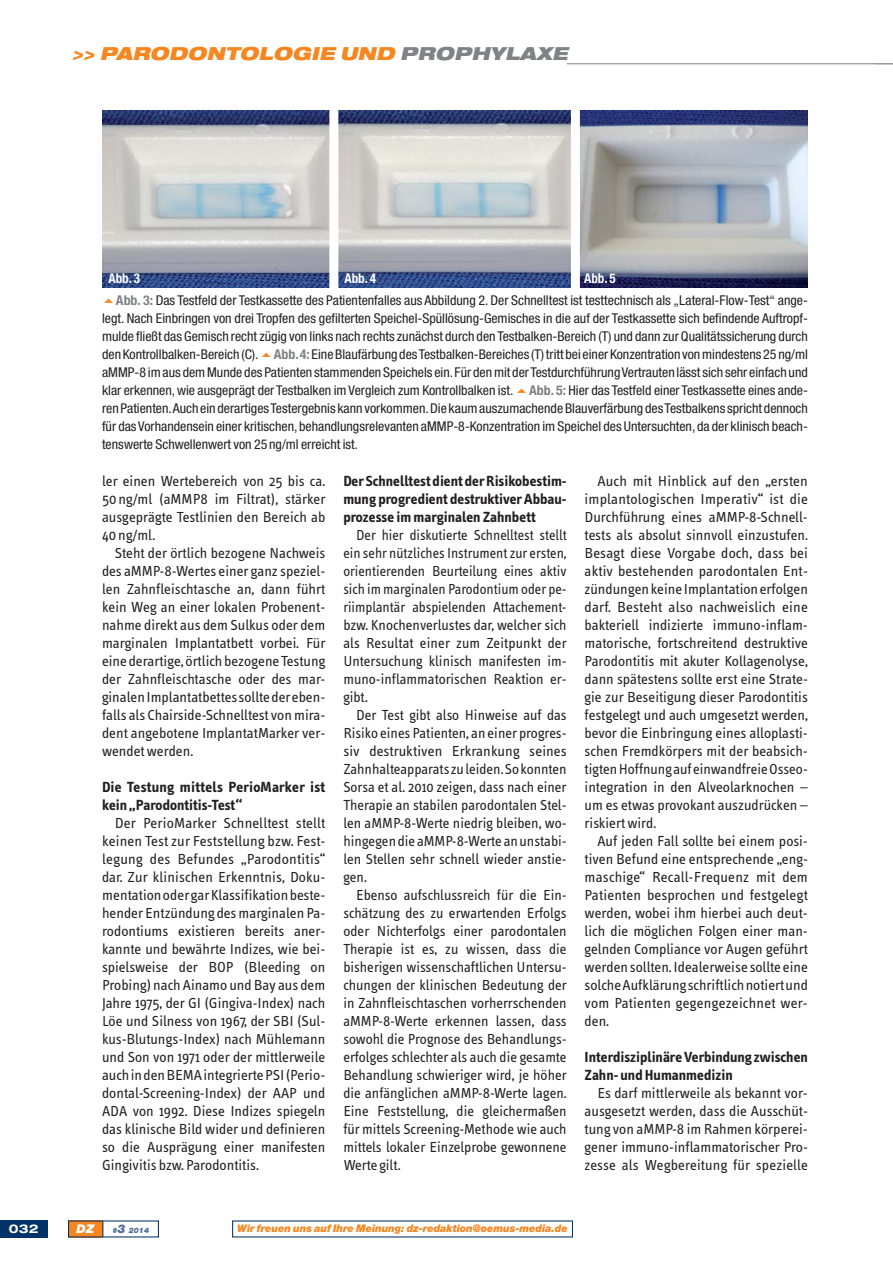
<style>
.page{position:relative;width:893px;height:1263px;background:#fff}
.page>*{position:absolute;margin:0;border:0;box-sizing:border-box;transform-origin:0 0}
.t1{font:italic 900 expanded 18px "Helvetica Neue";letter-spacing:.015em;color:#f6861f}
.t2{font:15px/18px "Info Text";color:#231f20;text-align:justify}
.t3{font:700 15px/18px "Info Text";color:#231f20}
.t4{font:condensed 13.5px/18px "Helvetica Neue";color:#231f20;text-align:justify}
.t5{font:700 condensed 13.5px "Helvetica Neue";color:#fff}
.t6{font:700 expanded 12px "Helvetica Neue";color:#fff}
.t7{font:italic 900 12px "Helvetica Neue";color:#fff}
.t8{font:italic 900 10.5px "Helvetica Neue";letter-spacing:-.01em;color:#f6861f}
.t9{font:italic 900 7.5px "Helvetica Neue";color:#516b98}
.s1{color:#808285}
.s2{font-weight:700;color:#808285}
.s3{font-size:12px}
</style>
<div class="page">
<div style="left:68px;top:1220px;width:35px;height:17px;background:#f6861f"></div>
<div style="left:0;top:1220px;width:48px;height:17px;background:#003369"></div>
<svg style="left:102px;top:1221px;width:1px;height:16px"></svg>
<hr style="left:567px;top:63px;width:326px;height:1px;background:#808285">
<img style="left:102px;top:111px;width:706px;height:177px">
<div style="left:329px;top:100px;width:9px;height:191px;background:#fff"></div>
<div style="left:571px;top:98px;width:9px;height:193px;background:#fff"></div>
<p class="t1" style="left:72px;top:45px;width:501px">&gt;&gt; PARODONTOLOGIE UND <span class="s1">PROPHYLAXE</span></p>
<p class="t5" style="left:108px;top:273px;width:33px">Abb. 3</p>
<p class="t5" style="left:344px;top:273px;width:33px">Abb. 4</p>
<p class="t5" style="left:584px;top:273px;width:33px">Abb. 5</p>
<p class="t4" style="left:102px;top:293px;width:707px;text-indent:14px"><span class="s2">Abb. 3:</span> Das Testfeld der Testkassette des Patientenfalles aus Abbildung 2. Der Schnelltest ist testtechnisch als „Lateral-Flow-Test“ ange&shy;legt. Nach Einbringen von drei Tropfen des gefilterten Speichel-Spüllösung-Gemisches in die auf der Testkassette sich befindende Auftropf&shy;mulde fließt das Gemisch recht zügig von links nach rechts zunächst durch den Testbalken-Bereich (T) und dann zur Qualitätssicherung durch den Kontrollbalken-Bereich (C). <span class="s2">Abb. 4:</span> Eine Blaufärbung des Testbalken-Bereiches (T) tritt bei einer Konzentration von mindestens 25 ng/ml aMMP-8 im aus dem Munde des Patienten stammenden Speichels ein. Für den mit der Testdurchführung Vertrauten lässt sich sehr einfach und klar erkennen, wie ausgeprägt der Testbalken im Vergleich zum Kontrollbalken ist. <span class="s2">Abb. 5:</span> Hier das Testfeld einer Testkassette eines ande&shy;ren Patienten. Auch ein derartiges Testergebnis kann vorkommen. Die kaum auszumachende Blauverfärbung des Testbalkens spricht dennoch für das Vorhandensein einer kritischen, behandlungsrelevanten aMMP-8-Konzentration im Speichel des Untersuchten, da der klinisch beach&shy;tenswerte Schwellenwert von 25 ng/ml erreicht ist.</p>
<p class="t2" style="left:102px;top:473px;width:225px">ler einen Wertebereich von 25 bis ca.<br>50 ng/ml (aMMP8 im Filtrat), stärker ausgeprägte Testlinien den Bereich ab 40 ng/ml.</p>
<p class="t2" style="left:102px;top:545px;width:225px;text-indent:13px">Steht der örtlich bezogene Nachweis des aMMP-8-Wertes einer ganz speziel&shy;len Zahnfleischtasche an, dann führt kein Weg an einer lokalen Probenent&shy;nahme direkt aus dem Sulkus oder dem marginalen Implantatbett vorbei. Für eine derartige, örtlich bezogene Testung der Zahnfleischtasche oder des mar&shy;ginalen Implantatbettes sollte der eben&shy;falls als Chairside-Schnelltest von mira&shy;dent angebotene ImplantatMarker ver&shy;wendet werden.</p>
<p class="t3" style="left:102px;top:780px;width:225px">Die Testung mittels PerioMarker ist kein „Parodontitis-Test“</p>
<p class="t2" style="left:102px;top:815px;width:225px;text-indent:13px">Der PerioMarker Schnelltest stellt keinen Test zur Feststellung bzw. Fest&shy;legung des Befundes „Parodontitis“ dar. Zur klinischen Erkenntnis, Doku&shy;mentation oder gar Klassifikation beste&shy;hender Entzündung des marginalen Pa&shy;rodontiums existieren bereits aner&shy;kannte und bewährte Indizes, wie bei&shy;spielsweise der BOP (Bleeding on Probing) nach Ainamo und Bay aus dem Jahre 1975, der GI (Gingiva-Index) nach Löe und Silness von 1967, der SBI (Sul&shy;kus-Blutungs-Index) nach Mühlemann und Son von 1971 oder der mittlerweile auch in den BEMA integrierte PSI (Perio&shy;dontal-Screening-Index) der AAP und ADA von 1992. Diese Indizes spiegeln das klinische Bild wider und definieren so die Ausprägung einer manifesten Gingivitis bzw. Parodontitis.</p>
<p class="t3" style="left:343px;top:474px;width:225px;text-align:justify">Der Schnelltest dient der Risikobestim&shy;mung progredient destruktiver Abbau&shy;prozesse im marginalen Zahnbett</p>
<p class="t2" style="left:343px;top:527px;width:225px;text-indent:13px">Der hier diskutierte Schnelltest stellt ein sehr nützliches Instrument zur ersten, orientierenden Beurteilung eines aktiv sich im marginalen Parodontium oder pe&shy;riimplantär abspielenden Attachement&shy;bzw. Knochenverlustes dar, welcher sich als Resultat einer zum Zeitpunkt der Untersuchung klinisch manifesten im&shy;muno-inflammatorischen Reaktion er&shy;gibt.</p>
<p class="t2" style="left:343px;top:707px;width:225px;text-indent:13px">Der Test gibt also Hinweise auf das Risiko eines Patienten, an einer progres&shy;siv destruktiven Erkrankung seines Zahnhalteapparats zu leiden. So konnten Sorsa et al. 2010 zeigen, dass nach einer Therapie an stabilen parodontalen Stel&shy;len aMMP-8-Werte niedrig bleiben, wo&shy;hingegen die aMMP-8-Werte an unstabi&shy;len Stellen sehr schnell wieder anstie&shy;gen.</p>
<p class="t2" style="left:343px;top:887px;width:225px;text-indent:13px">Ebenso aufschlussreich für die Ein&shy;schätzung des zu erwartenden Erfolgs oder Nichterfolgs einer parodontalen Therapie ist es, zu wissen, dass die bisherigen wissenschaftlichen Untersu&shy;chungen der klinischen Be deutung der in Zahnfleischtaschen vorherrschenden aMMP-8-Werte erkennen lassen, dass sowohl die Prognose des Behandlungs&shy;erfolges schlechter als auch die gesamte Behandlung schwieriger wird, je höher die anfänglichen aMMP-8-Werte lagen.<br>Eine Feststellung, die gleicher maßen für mittels Screening-Methode wie auch mittels lokaler Einzelprobe gewonnene Werte gilt.</p>
<p class="t2" style="left:585px;top:473px;width:225px;text-indent:13px">Auch mit Hinblick auf den „ersten implantologischen Imperativ“ ist die Durchführung eines aMMP-8-Schnell&shy;tests als absolut sinnvoll einzustufen.<br>Besagt diese Vorgabe doch, dass bei aktiv bestehenden parodontalen Ent&shy;zündungen keine Implantation erfolgen darf. Besteht also nachweislich eine bakteriell indizierte immuno-inflam&shy;matorische, fortschreitend destruktive Parodontitis mit akuter Kollagenolyse, dann spätestens sollte erst eine Strate&shy;gie zur Beseitigung dieser Parodontitis festgelegt und auch umgesetzt werden, bevor die Einbringung eines alloplasti&shy;schen Fremdkörpers mit der beabsich&shy;tigten Hoffnung auf einwandfreie Osseo&shy;integration in den Alveolarknochen – um es etwas provokant auszudrücken – riskiert wird.</p>
<p class="t2" style="left:585px;top:833px;width:225px;text-indent:13px">Auf jeden Fall sollte bei einem posi&shy;tiven Befund eine entsprechende „eng&shy;maschige“ Recall-Frequenz mit dem Patienten besprochen und festgelegt werden, wobei ihm hierbei auch deut&shy;lich die möglichen Folgen einer man&shy;gelnden Compliance vor Augen geführt werden sollten. Idealerweise sollte eine solche Aufklärung schriftlich notiert und vom Patienten gegengezeichnet wer&shy;den.</p>
<p class="t3" style="left:585px;top:1050px;width:225px">Interdisziplinäre Verbindung zwischen<br>Zahn- und Humanmedizin</p>
<p class="t2" style="left:585px;top:1085px;width:225px;text-indent:13px">Es darf mittlerweile als bekannt vor&shy;ausgesetzt werden, dass die Ausschüt&shy;tung von aMMP-8 im Rahmen körperei&shy;gener immuno-inflammatorischer Pro&shy;zesse als Wegbereitung für spezielle</p>
<p class="t6" style="left:9px;top:1224px;width:31px">032</p>
<p class="t7" style="left:77px;top:1224px;width:19px">DZ</p>
<p class="t9" style="left:112px;top:1227px;width:38px">#<span class="s3">3</span> 2014</p>
<p class="t8" style="left:237px;top:1224px;width:332px">Wir freuen uns auf Ihre Meinung: dz-redaktion@oemus-media.de</p>
</div>
